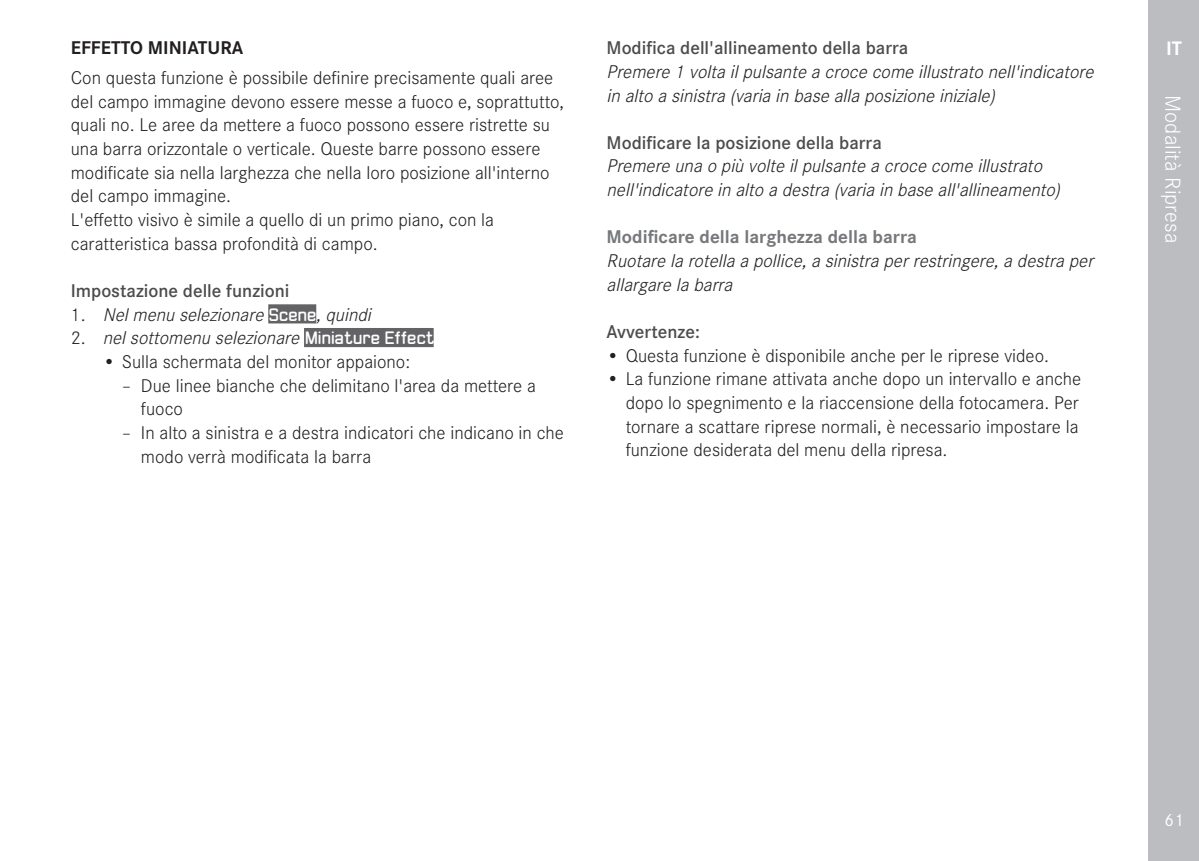
<style>
.page{position:relative;width:1199px;height:861px;background:#fff}
.page>*{position:absolute;margin:0;border:0;box-sizing:border-box;transform-origin:0 0}
.t1{font:300 22.5px "Corporate S";color:#fff}
.t2{font:700 20.25px "Corporate S";color:#fff}
.t3{font:300 19.12px/23.6px "Corporate S";color:#231f20}
.t4{font:italic 300 19.12px/23.6px "Corporate S";color:#231f20}
.t5{font:600 19.12px "Corporate S";color:#4b4c4d}
.t6{font:700 19.12px "Corporate S";color:#76787b}
.t7{font:700 19.12px "Corporate S";color:#231f20}
.t8{font:18px "Corporate S";color:#fff}
.s1{font-weight:600;font-style:normal;color:#4b4c4d}
.s2{font-style:normal}
.s3{font-family:"LG1050";font-weight:400;font-style:normal;font-size:15.75px;color:#fff}
</style>
<div class="page">
<div style="left:1148px;top:0;width:51px;height:860px;background:#bcbdc0"></div>
<div style="left:268px;top:304px;width:48px;height:19px;background:#636366"></div>
<div style="left:304px;top:328px;width:130px;height:19px;background:#636366"></div>
<p class="t7" style="left:71px;top:33px;width:174px">EFFETTO MINIATURA</p>
<p class="t3" style="left:71px;top:65px;width:495px">Con questa funzione è possibile definire precisamente quali aree del campo immagine devono essere messe a fuoco e, soprattutto, quali no. Le aree da mettere a fuoco possono essere ristrette su una barra orizzontale o verticale. Queste barre possono essere modificate sia nella larghezza che nella loro posizione all'interno del campo immagine.<br>L'effetto visivo è simile a quello di un primo piano, con la caratteristica bassa profondità di campo.</p>
<p class="t4" style="left:71px;top:277px;width:364px"><span class="s1">Impostazione delle funzioni<br></span><span class="s2">1 .</span> Nelmenuselezionare<span class="s3">S c e n e</span> ,quindi<br><span class="s2">2 .</span> nelsottomenuselezionare<span class="s3">M i n i a t u r e Ef f e c t</span></p>
<p class="t3" style="left:103px;top:348px;width:309px">• Sulla schermata del monitor appaiono:</p>
<p class="t3" style="left:141px;top:372px;width:397px;text-indent:-19px">– Due linee bianche che delimitano l'area da mettere a fuoco</p>
<p class="t3" style="left:141px;top:419px;width:425px;text-indent:-19px">– In alto a sinistra e a destra indicatori che indicano in che modo verrà modificata la barra</p>
<p class="t5" style="left:607px;top:34px;width:303px">Modifica dell'allineamento della barra</p>
<p class="t4" style="left:607px;top:58px;width:494px">Premere1 voltailpulsanteacrocecomeillustratonell'indicatore inaltoasinistra(variainbaseallaposizioneiniziale)</p>
<p class="t5" style="left:607px;top:128px;width:277px">Modificare la posizione della barra</p>
<p class="t4" style="left:607px;top:153px;width:460px">Premereunaopiùvolteilpulsanteacrocecomeillustrato nell'indicatoreinaltoadestra(variainbaseall'allineamento)</p>
<p class="t6" style="left:607px;top:222px;width:312px">Modificare della larghezza della barra</p>
<p class="t4" style="left:607px;top:247px;width:493px">Ruotarelarotellaapollice,asinistraperrestringere,adestraper allargarelabarra</p>
<p class="t5" style="left:607px;top:317px;width:95px">Avvertenze:</p>
<p class="t3" style="left:607px;top:342px;width:444px">• Questa funzione è disponibile anche per le riprese video.</p>
<p class="t3" style="left:626px;top:366px;width:457px;text-indent:-19px">• La funzione rimane attivata anche dopo un intervallo e anche dopo lo spegnimento e la riaccensione della fotocamera. Per tornare a scattare riprese normali, è necessario impostare la funzione desiderata del menu della ripresa.</p>
<p class="t2" style="left:1166px;top:32px;width:18px">IT</p>
<p class="t1" style="left:1189px;top:95px;width:149px;rotate:90deg">Modalità Ripresa</p>
<p class="t8" style="left:1164px;top:806px;width:21px">61</p>
</div>
